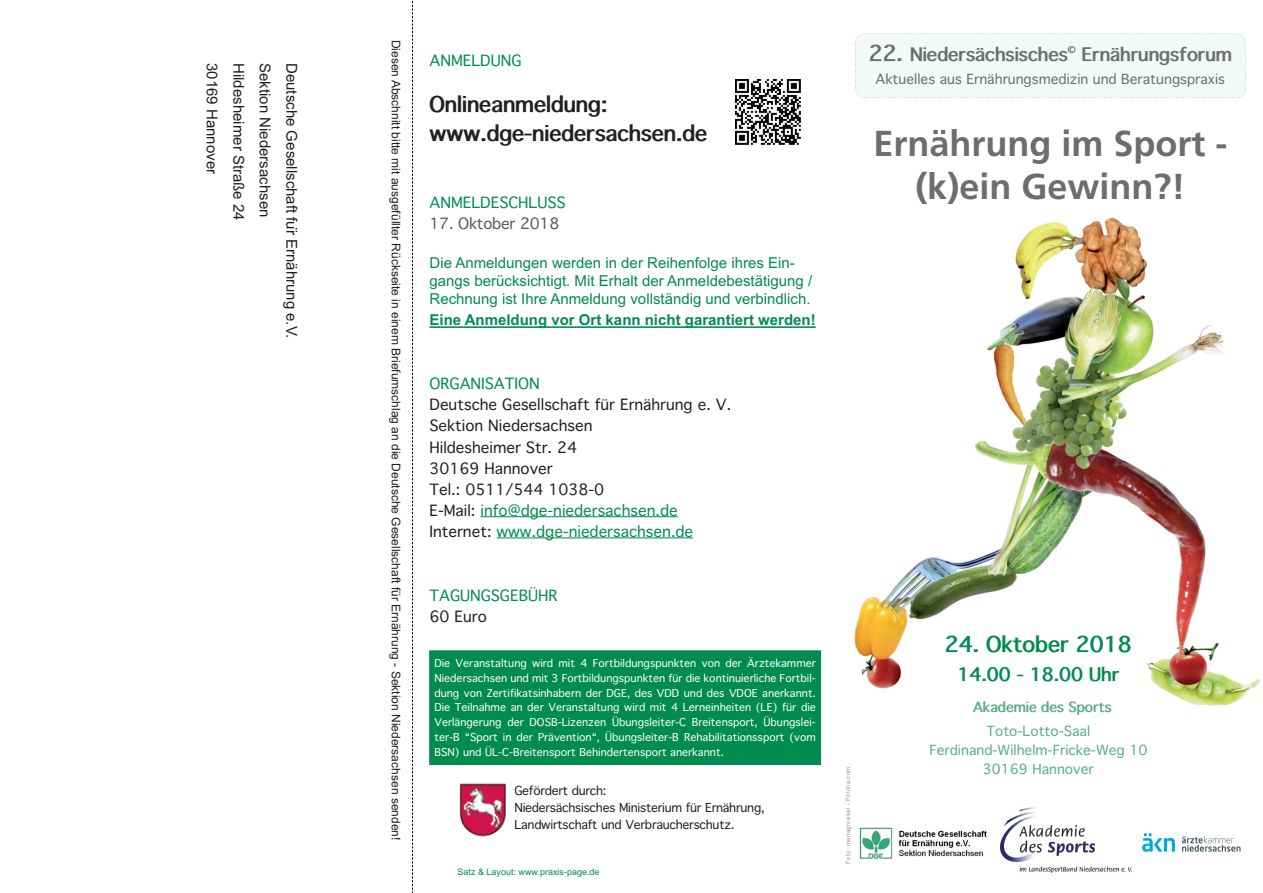
<style>
.page{position:relative;width:1263px;height:893px;background:#fff}
.page>*{position:absolute;margin:0;border:0;box-sizing:border-box;transform-origin:0 0}
.t1{font:700 36px/43.2px "Frutiger Linotype";color:#6c6d70;text-align:center}
.t2{font:700 21px/29.7px "Thonburi";color:#231f20}
.t3{font:700 21px "Thonburi";color:#008c4e}
.t4{font:700 18px "Thonburi";color:#6c6d70}
.t5{font:700 18px "Thonburi";color:#008c4e}
.t6{font:15px/21.1px "Thonburi";color:#231f20}
.t7{font:15px/18px "Arial";color:#008c4e}
.t8{font:15px/26.5px "Arial";color:#231f20}
.t9{font:15px "Thonburi";color:#008c4e}
.t10{font:700 15px "Arial";color:#008c4e}
.t11{font:15px "Thonburi";letter-spacing:-.015em;color:#57585a}
.t12{font:13.5px/19px "Thonburi";color:#58ae86;text-align:center}
.t13{font:13.5px "Thonburi";color:#6c6d70}
.t14{font:700 13.5px "Thonburi";color:#58ae86}
.t15{font:12px "Arial";color:#231f20}
.t16{font:12px/17px "Thonburi";letter-spacing:-.02em;color:#231f20}
.t17{font:10.5px/14.9px "Thonburi";color:#fff;text-align:justify}
.t18{font:9px "Arial";color:#008c4e}
.t19{font:700 9px "Thonburi";color:#6c6d70}
.t20{font:6px "Arial";letter-spacing:.055em;color:#939598}
.s1{color:#008c4e}
.s2{font-size:21px}
</style>
<div class="page">
<img style="left:854px;top:217px;width:406px;height:489px">
<div style="left:855px;top:33px;width:391px;height:66px;background:#f3f9f6"></div>
<svg style="left:412px;top:0;width:1px;height:893px"></svg>
<div style="left:430px;top:651px;width:390px;height:113px;background:#008c4e"></div>
<div style="left:429px;top:651px;width:392px;height:114px;border:1px solid #008c4e"></div>
<img style="left:459px;top:783px;width:47px;height:54px">
<hr style="left:429px;top:326px;width:387px;height:2px;background:#008c4e">
<hr style="left:480px;top:516px;width:198px;height:1px;background:#008c4e">
<hr style="left:496px;top:537px;width:197px;height:1px;background:#008c4e">
<img style="left:1000px;top:807px;width:131px;height:65px">
<svg style="left:1182px;top:836px;width:58px;height:16px"></svg>
<svg style="left:1142px;top:833px;width:33px;height:19px"></svg>
<img style="left:859px;top:827px;width:128px;height:32px">
<img style="left:735px;top:79px;width:66px;height:65px">
<h3 class="t8" style="left:305px;top:63px;width:277px;rotate:90deg">Deutsche Gesellschaft für Ernährung e.V.<br>Sektion Niedersachsen<br>Hildesheimer Straße 24<br>30169 Hannover</h3>
<p class="t15" style="left:403px;top:40px;width:802px;rotate:90deg">Diesen Abschnitt bitte mit ausgefüllter Rückseite in einem Briefumschlag an die Deutsche Gesellschaft für Ernährung - Sektion Niedersachsen senden!</p>
<h3 class="t9" style="left:429px;top:52px;width:93px">ANMELDUNG</h3>
<h2 class="t2" style="left:429px;top:90px;width:279px">Onlineanmeldung: www.dge-niedersachsen.de</h2>
<h3 class="t9" style="left:429px;top:194px;width:138px">ANMELDESCHLUSS</h3>
<h3 class="t11" style="left:429px;top:215px;width:131px">17. Oktober 2018</h3>
<h3 class="t7" style="left:429px;top:254px;width:384px">Die Anmeldungen werden in der Reihenfolge ihres Ein&shy;gangs berücksichtigt. Mit Erhalt der Anmeldebestätigung /<br>Rechnung ist Ihre Anmeldung vollständig und verbindlich.</h3>
<h3 class="t10" style="left:429px;top:311px;width:388px">Eine Anmeldung vor Ort kann nicht garantiert werden!</h3>
<h3 class="t9" style="left:429px;top:375px;width:112px">ORGANISATION</h3>
<h3 class="t6" style="left:429px;top:394px;width:303px">Deutsche Gesellschaft für Ernährung e. V.<br>Sektion Niedersachsen<br>Hildesheimer Str. 24<br>30169 Hannover<br>Tel.: 0511/544 1038-0<br>E-Mail: <span class="s1">info@dge-niedersachsen.de<br></span>Internet: <span class="s1">www.dge-niedersachsen.de</span></h3>
<h3 class="t9" style="left:429px;top:587px;width:130px">TAGUNGSGEBÜHR</h3>
<h3 class="t6" style="left:429px;top:606px;width:59px">60 Euro</h3>
<p class="t17" style="left:434px;top:656px;width:383px">Die Veranstaltung wird mit 4 Fortbildungspunkten von der Ärztekammer Niedersachsen und mit 3 Fortbildungspunkten für die kontinuierliche Fortbil&shy;dung von Zertifikatsinhabern der DGE, des VDD und des VDOE anerkannt.<br>Die Teilnahme an der Veranstaltung wird mit 4 Lerneinheiten (LE) für die Verlängerung der DOSB-Lizenzen Übungsleiter-C Breitensport, Übungslei&shy;ter-B “Sport in der Prävention“, Übungsleiter-B Rehabilitationssport (vom BSN) und ÜL-C-Breitensport Behindertensport anerkannt.</p>
<p class="t16" style="left:514px;top:783px;width:252px">Gefördert durch:<br>Niedersächsisches Ministerium für Ernährung,<br>Landwirtschaft und Verbraucherschutz.</p>
<p class="t18" style="left:457px;top:866px;width:144px">Satz &amp; Layout: www.praxis-page.de</p>
<h3 class="t4" style="left:869px;top:44px;width:201px"><span class="s2">22.</span> Niedersächsisches</h3>
<p class="t19" style="left:1068px;top:44px;width:9px">©</p>
<h3 class="t4" style="left:1082px;top:44px;width:152px">Ernährungsforum</h3>
<p class="t13" style="left:875px;top:71px;width:351px">Aktuelles aus Ernährungsmedizin und Beratungspraxis</p>
<h1 class="t1" style="left:873px;top:122px;width:356px">Ernährung im Sport - (k)ein Gewinn?!</h1>
<p class="t20" style="left:844px;top:863px;width:98px;rotate:-90deg">Foto: mariagroesel - Fotolia.com</p>
<h2 class="t3" style="left:945px;top:632px;width:189px">24. Oktober 2018</h2>
<h3 class="t5" style="left:957px;top:664px;width:163px">14.00 - 18.00 Uhr</h3>
<p class="t14" style="left:973px;top:700px;width:140px">Akademie des Sports</p>
<p class="t12" style="left:929px;top:722px;width:219px">Toto-Lotto-Saal<br>Ferdinand-Wilhelm-Fricke-Weg 10<br>30169 Hannover</p>
</div>
